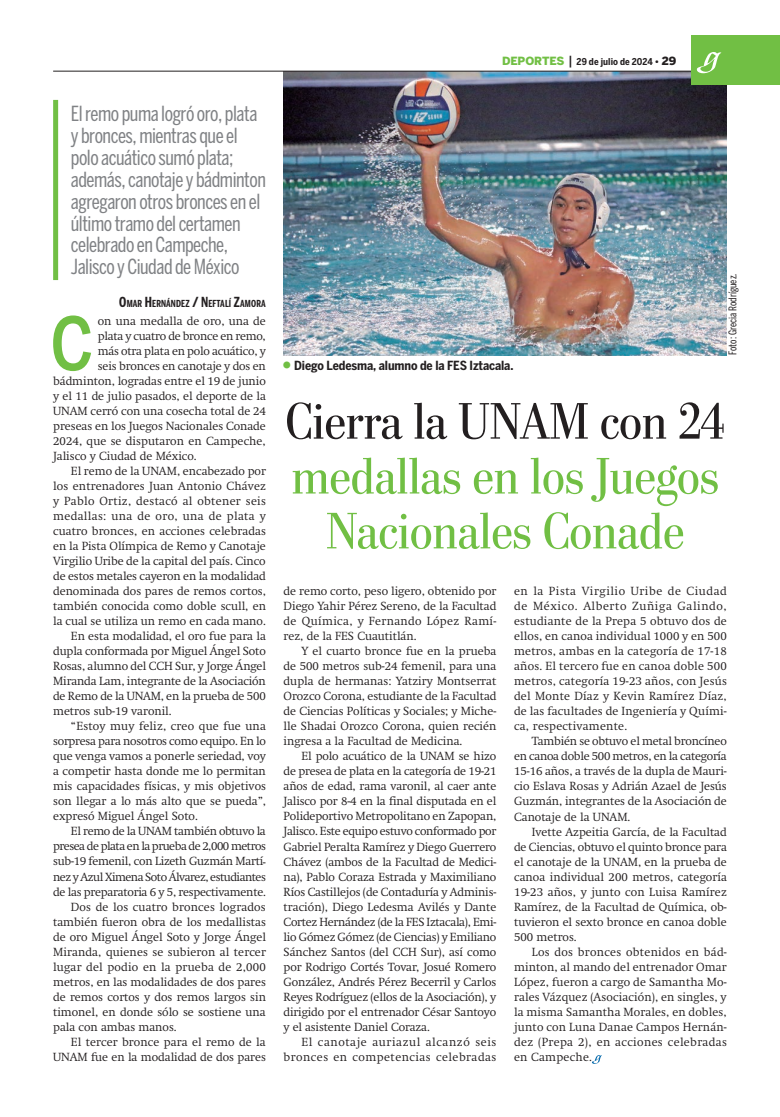
<style>
.page{position:relative;width:780px;height:1117px;background:#fff}
.page>*{position:absolute;margin:0;border:0;box-sizing:border-box;transform-origin:0 0}
.t1{font:500 72.38px "Benton Sans Cond";color:#71bf44}
.t2{font:51.25px/54.9px "Stilson";color:#71bf44;text-align:center}
.t3{font:51.25px "Stilson";color:#231f20}
.t4{font:20.62px/21.9px "Benton Sans Comp";letter-spacing:-.025em;color:#808285}
.t5{font:700 12.5px "Benton Sans Cond";letter-spacing:-.01em;color:#231f20}
.t6{font:300 11.62px/15px "Swift";color:#231f20;text-align:justify}
.t7{font:300 11.62px "Swift";letter-spacing:-.02em;color:#231f20}
.t8{font:300 11.62px "Swift";letter-spacing:-.04em;color:#231f20}
.t9{font:300 11.62px "Swift";letter-spacing:.03em;color:#231f20}
.t10{font:300 11.62px/15px "Swift";letter-spacing:.045em;color:#231f20;text-align:right}
.t11{font:300 11.62px "Swift";letter-spacing:.02em;color:#231f20}
.t12{font:300 11.62px "Swift";letter-spacing:-.025em;color:#231f20}
.t13{font:10.62px "Benton Sans Comp";color:#231f20}
.t14{font:700 9.62px "Benton Sans Comp";letter-spacing:.01em;color:#231f20}
.t15{font:700 9.38px "Benton Sans Cond";letter-spacing:.01em;color:#231f20}
.s1{font-size:13.75px}
.s2{font-family:"Benton Sans";font-weight:900;font-size:11.25px;color:#71bf44}
.s3{font-weight:500;font-size:12.5px}
.s4{font-family:"Benton Sans";font-weight:900}
.s5{font-family:"Benton Sans";font-weight:900;font-size:11.25px}
</style>
<div class="page">
<img style="left:283px;top:72px;width:443px;height:283px">
<hr style="left:53px;top:71px;width:673px;height:1px;background:#231f20">
<div style="left:691px;top:35px;width:88px;height:50px;background:#71bf44"></div>
<svg style="left:696px;top:52px;width:26px;height:21px"></svg>
<div style="left:53px;top:100px;width:5px;height:180px;background:#71bf44"></div>
<svg style="left:592px;top:1055px;width:10px;height:8px"></svg>
<h3 class="t4" style="left:71px;top:102px;width:196px">El remo puma logró oro, plata y bronces, mientras que el polo acuático sumó plata; además, canotaje y bádminton agregaron otros bronces en el último tramo del certamen celebrado en Campeche,<br>Jalisco y Ciudad de México</h3>
<p class="t14" style="left:119px;top:298px;width:148px"><span class="s1">O</span>MAR <span class="s1">H</span>ERNÁNDEZ <span class="s1">/ N</span>EFTALÍ <span class="s1">Z</span>AMORA</p>
<h1 class="t1" style="left:50px;top:301px;width:45px">C</h1>
<p class="t6" style="left:98px;top:313px;width:169px">on una medalla de oro, una de</p>
<p class="t7" style="left:98px;top:329px;width:169px">plata y cuatro de bronce en remo,</p>
<p class="t7" style="left:98px;top:344px;width:170px">más otra plata en polo acuático, y</p>
<p class="t6" style="left:98px;top:358px;width:169px">seis bronces en canotaje y dos en</p>
<p class="t6" style="left:53px;top:373px;width:214px">bádminton, logradas entre el 19 de junio</p>
<p class="t6" style="left:53px;top:388px;width:214px">y el 11 de julio pasados, el deporte de la</p>
<p class="t6" style="left:53px;top:403px;width:214px">UNAM cerró con una cosecha total de 24</p>
<p class="t6" style="left:53px;top:418px;width:214px">preseas en los Juegos Nacionales Conade</p>
<p class="t6" style="left:53px;top:433px;width:214px">2024, que se disputaron en Campeche,</p>
<p class="t6" style="left:53px;top:448px;width:145px">Jalisco y Ciudad de México.</p>
<p class="t6" style="left:71px;top:463px;width:196px">El remo de la UNAM, encabezado por</p>
<p class="t6" style="left:53px;top:478px;width:214px">los entrenadores Juan Antonio Chávez</p>
<p class="t9" style="left:53px;top:494px;width:214px">y Pablo Ortiz, destacó al obtener seis</p>
<p class="t9" style="left:53px;top:509px;width:214px">medallas: una de oro, una de plata y</p>
<p class="t6" style="left:53px;top:523px;width:214px">cuatro bronces, en acciones celebradas</p>
<p class="t6" style="left:53px;top:538px;width:214px">en la Pista Olímpica de Remo y Canotaje</p>
<p class="t6" style="left:53px;top:553px;width:214px">Virgilio Uribe de la capital del país. Cinco</p>
<p class="t6" style="left:53px;top:568px;width:214px">de estos metales cayeron en la modalidad</p>
<p class="t6" style="left:53px;top:583px;width:214px">denominada dos pares de remos cortos,</p>
<p class="t6" style="left:53px;top:598px;width:214px">también conocida como doble scull, en</p>
<p class="t6" style="left:53px;top:613px;width:214px">la cual se utiliza un remo en cada mano.</p>
<p class="t6" style="left:71px;top:628px;width:196px">En esta modalidad, el oro fue para la</p>
<p class="t6" style="left:53px;top:643px;width:214px">dupla conformada por Miguel Ángel Soto</p>
<p class="t6" style="left:53px;top:658px;width:214px">Rosas, alumno del CCH Sur, y Jorge Ángel</p>
<p class="t6" style="left:53px;top:673px;width:214px">Miranda Lam, integrante de la Asociación</p>
<p class="t6" style="left:53px;top:688px;width:214px">de Remo de la UNAM, en la prueba de 500</p>
<p class="t6" style="left:53px;top:703px;width:120px">metros sub-19 varonil.</p>
<p class="t6" style="left:71px;top:718px;width:196px">“Estoy muy feliz, creo que fue una</p>
<p class="t7" style="left:53px;top:734px;width:214px">sorpresa para nosotros como equipo. En lo</p>
<p class="t6" style="left:53px;top:748px;width:214px">que venga vamos a ponerle seriedad, voy</p>
<p class="t6" style="left:53px;top:763px;width:214px">a competir hasta donde me lo permitan</p>
<p class="t6" style="left:53px;top:778px;width:214px">mis capacidades físicas, y mis objetivos</p>
<p class="t6" style="left:53px;top:793px;width:214px">son llegar a lo más alto que se pueda”,</p>
<p class="t6" style="left:53px;top:808px;width:146px">expresó Miguel Ángel Soto.</p>
<p class="t12" style="left:71px;top:824px;width:196px">El remo de la UNAM también obtuvo la</p>
<p class="t8" style="left:53px;top:839px;width:214px">presea de plata en la prueba de 2,000 metros</p>
<p class="t7" style="left:53px;top:854px;width:214px">sub-19 femenil, con Lizeth Guzmán Martí-</p>
<p class="t8" style="left:53px;top:869px;width:214px">nez y Azul Ximena Soto Álvarez, estudiantes</p>
<p class="t7" style="left:53px;top:884px;width:214px">de las preparatoria 6 y 5, respectivamente.</p>
<p class="t6" style="left:71px;top:898px;width:196px">Dos de los cuatro bronces logrados</p>
<p class="t6" style="left:53px;top:913px;width:214px">también fueron obra de los medallistas</p>
<p class="t6" style="left:53px;top:928px;width:214px">de oro Miguel Ángel Soto y Jorge Ángel</p>
<p class="t6" style="left:53px;top:943px;width:214px">Miranda, quienes se subieron al tercer</p>
<p class="t11" style="left:53px;top:959px;width:214px">lugar del podio en la prueba de 2,000</p>
<p class="t6" style="left:53px;top:973px;width:214px">metros, en las modalidades de dos pares</p>
<p class="t6" style="left:53px;top:988px;width:214px">de remos cortos y dos remos largos sin</p>
<p class="t6" style="left:53px;top:1003px;width:214px">timonel, en donde sólo se sostiene una</p>
<p class="t6" style="left:53px;top:1018px;width:125px">pala con ambas manos.</p>
<p class="t6" style="left:71px;top:1033px;width:196px">El tercer bronce para el remo de la</p>
<p class="t6" style="left:53px;top:1048px;width:214px">UNAM fue en la modalidad de dos pares</p>
<p class="t15" style="left:502px;top:56px;width:176px"><span class="s2">DEPORTES</span> <span class="s3">|</span> 29 de julio de 2024 <span class="s4">•</span> <span class="s5">29</span></p>
<p class="t5" style="left:294px;top:358px;width:220px">Diego Ledesma, alumno de la FES Iztacala.</p>
<p class="t13" style="left:726px;top:355px;width:83px;rotate:-90deg">Foto: Grecia Rodríguez.</p>
<h2 class="t3" style="left:285px;top:391px;width:441px">Cierra la UNAM con 24</h2>
<h2 class="t2" style="left:291px;top:448px;width:428px">medallas en los Juegos<br>Nacionales Conade</h2>
<p class="t6" style="left:283px;top:583px;width:214px">de remo corto, peso ligero, obtenido por Diego Yahir Pérez Sereno, de la Facultad de Química, y Fernando López Ramí&shy;rez, de la FES Cuautitlán.</p>
<p class="t6" style="left:283px;top:643px;width:214px;text-indent:18px">Y el cuarto bronce fue en la prueba de 500 metros sub-24 femenil, para una dupla de hermanas: Yatziry Montserrat Orozco Corona, estudiante de la Facultad de Ciencias Políticas y Sociales; y Miche&shy;lle Shadai Orozco Corona, quien recién ingresa a la Facultad de Medicina.</p>
<p class="t6" style="left:283px;top:748px;width:214px;text-indent:18px">El polo acuático de la UNAM se hizo de presea de plata en la categoría de 19-21 años de edad, rama varonil, al caer ante Jalisco por 8-4 en la final disputada en el Polideportivo Metropolitano en Zapopan, Jalisco. Este equipo estuvo conformado por Gabriel Peralta Ramírez y Diego Guerrero Chávez (ambos de la Facultad de Medici&shy;na), Pablo Coraza Estrada y Maximiliano Ríos Castillejos (de Contaduría y Adminis&shy;tración), Diego Ledesma Avilés y Dante Cortez Hernández (de la FES Iztacala), Emi&shy;lio Gómez Gómez (de Ciencias) y Emiliano Sánchez Santos (del CCH Sur), así como por Rodrigo Cortés Tovar, Josué Romero González, Andrés Pérez Becerril y Carlos Reyes Rodríguez (ellos de la Asociación), y dirigido por el entrenador César Santoyo y el asistente Daniel Coraza.</p>
<p class="t10" style="left:283px;top:1033px;width:214px">El canotaje auriazul alcanzó seis bronces en competencias celebradas</p>
<p class="t6" style="left:514px;top:583px;width:214px">en la Pista Virgilio Uribe de Ciudad de México. Alberto Zuñiga Galindo, estudiante de la Prepa 5 obtuvo dos de ellos, en canoa individual 1000 y en 500 metros, ambas en la categoría de 17-18 años. El tercero fue en canoa doble 500 metros, categoría 19-23 años, con Jesús del Monte Díaz y Kevin Ramírez Díaz, de las facultades de Ingeniería y Quími&shy;ca, respectivamente.</p>
<p class="t6" style="left:514px;top:733px;width:214px;text-indent:18px">También se obtuvo el metal broncíneo en canoa doble 500 metros, en la categoría 15-16 años, a través de la dupla de Mauri&shy;cio Eslava Rosas y Adrián Azael de Jesús Guzmán, integrantes de la Asociación de Canotaje de la UNAM.</p>
<p class="t6" style="left:514px;top:823px;width:214px;text-indent:18px">Ivette Azpeitia García, de la Facultad de Ciencias, obtuvo el quinto bronce para el canotaje de la UNAM, en la prueba de canoa individual 200 metros, categoría 19-23 años, y junto con Luisa Ramírez Ramírez, de la Facultad de Química, ob&shy;tuvieron el sexto bronce en canoa doble 500 metros.</p>
<p class="t6" style="left:514px;top:943px;width:214px;text-indent:18px">Los dos bronces obtenidos en bád&shy;minton, al mando del entrenador Omar López, fueron a cargo de Samantha Mo&shy;rales Vázquez (Asociación), en singles, y la misma Samantha Morales, en dobles, junto con Luna Danae Campos Hernán&shy;dez (Prepa 2), en acciones celebradas en Campeche.</p>
</div>
